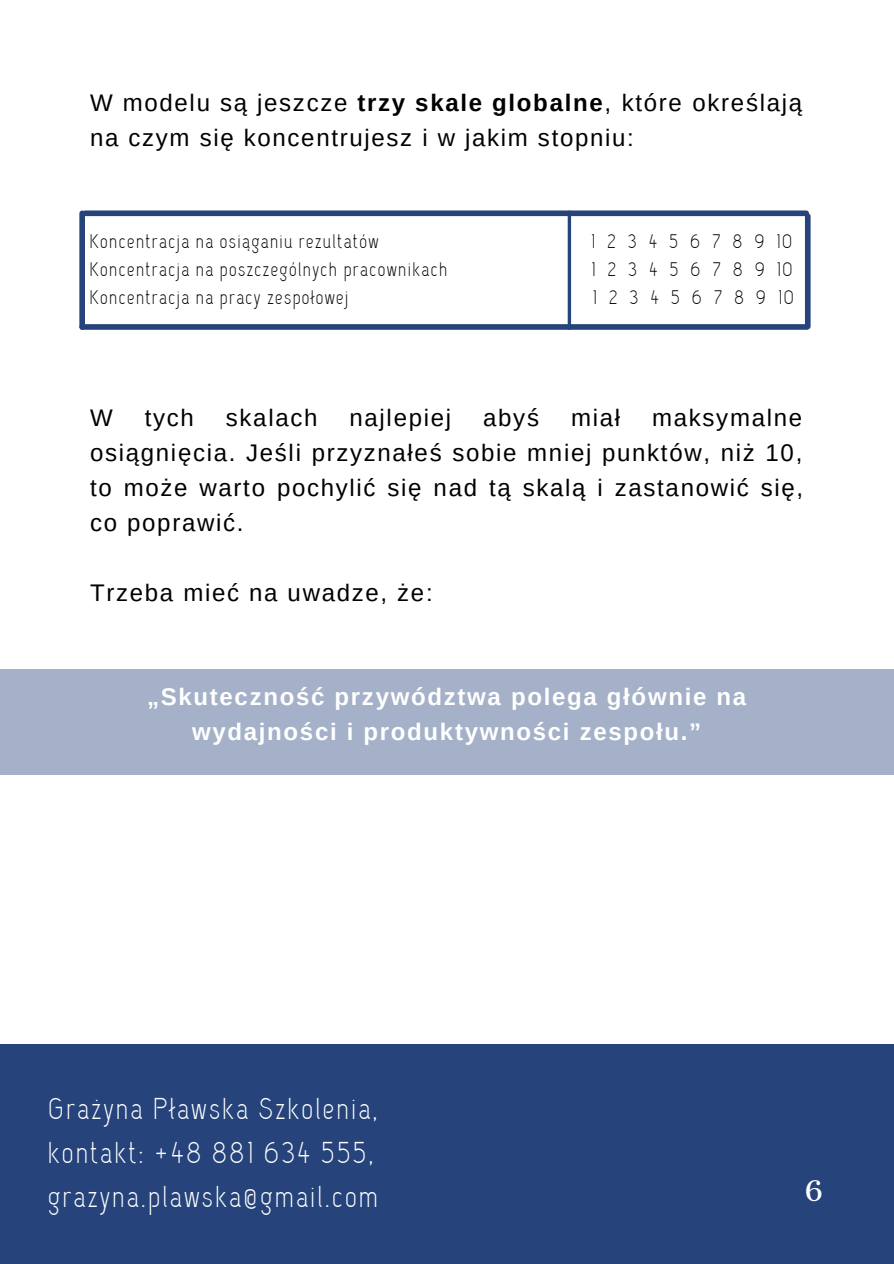
<style>
.page{position:relative;width:894px;height:1264px;background:#fff}
.page>*{position:absolute;margin:0;border:0;box-sizing:border-box;transform-origin:0 0}
.t1{font:30px "Capsuula";letter-spacing:.07em;color:#fff}
.t2{font:27px "Cantata One";color:#fff}
.t3{font:24px/35px "Arimo";letter-spacing:.07em;color:#000}
.t4{font:700 24px/35px "Arimo";letter-spacing:.07em;color:#fff;text-align:center}
.t5{font:19.5px "Capsuula";letter-spacing:.07em;color:#000}
.t6{font:19.5px "Capsuula";letter-spacing:.61em;color:#000}
.s1{font-weight:700}
</style>
<div class="page">
<div style="left:0;top:1044px;width:893px;height:219px;background:#26447b"></div>
<div style="left:85px;top:210px;width:721px;height:6px;background:#26447b"></div>
<div style="left:82px;top:324px;width:724px;height:6px;background:#26447b"></div>
<div style="left:79px;top:213px;width:6px;height:114px;background:#26447b"></div>
<div style="left:804px;top:216px;width:6px;height:110px;background:#26447b"></div>
<svg style="left:567px;top:216px;width:4px;height:109px"></svg>
<div style="left:0;top:669px;width:893px;height:105px;background:#a4b1c8"></div>
<p class="t3" style="left:90px;top:85px;width:713px">W modelu są jeszcze <span class="s1">trzy skale globalne</span>, które określają na czym się koncentrujesz i w jakim stopniu:</p>
<p class="t5" style="left:89px;top:230px;width:290px">Koncentracja na osiąganiu rezultatów</p>
<p class="t6" style="left:590px;top:230px;width:203px">12345678910</p>
<p class="t5" style="left:89px;top:258px;width:359px">Koncentracja na poszczególnych pracownikach</p>
<p class="t6" style="left:591px;top:258px;width:203px">12345678910</p>
<p class="t5" style="left:89px;top:286px;width:260px">Koncentracja na pracy zespołowej</p>
<p class="t6" style="left:592px;top:286px;width:203px">12345678910</p>
<p class="t3" style="left:90px;top:400px;width:24px">W</p>
<p class="t3" style="left:145px;top:400px;width:51px">tych</p>
<p class="t3" style="left:226px;top:400px;width:93px">skalach</p>
<p class="t3" style="left:349px;top:400px;width:103px">najlepiej</p>
<p class="t3" style="left:483px;top:400px;width:57px">abyś</p>
<p class="t3" style="left:571px;top:400px;width:51px">miał</p>
<p class="t3" style="left:90px;top:400px;width:714px;text-align:justify;text-indent:562px">maksymalne osiągnięcia. Jeśli przyznałeś sobie mniej punktów, niż 10, to może warto pochylić się nad tą skalą i zastanowić się, co poprawić.</p>
<p class="t3" style="left:90px;top:575px;width:344px">Trzeba mieć na uwadze, że:</p>
<p class="t4" style="left:147px;top:679px;width:600px">„Skuteczność przywództwa polega głównie na wydajności i produktywności zespołu.”</p>
<p class="t1" style="left:48px;top:1091px;width:331px">Grażyna Pławska Szkolenia,</p>
<p class="t1" style="left:48px;top:1135px;width:327px">kontakt: +48 881 634 555,</p>
<p class="t1" style="left:48px;top:1179px;width:331px">grazyna.plawska@gmail.com</p>
<p class="t2" style="left:804px;top:1173px;width:19px">6</p>
</div>
